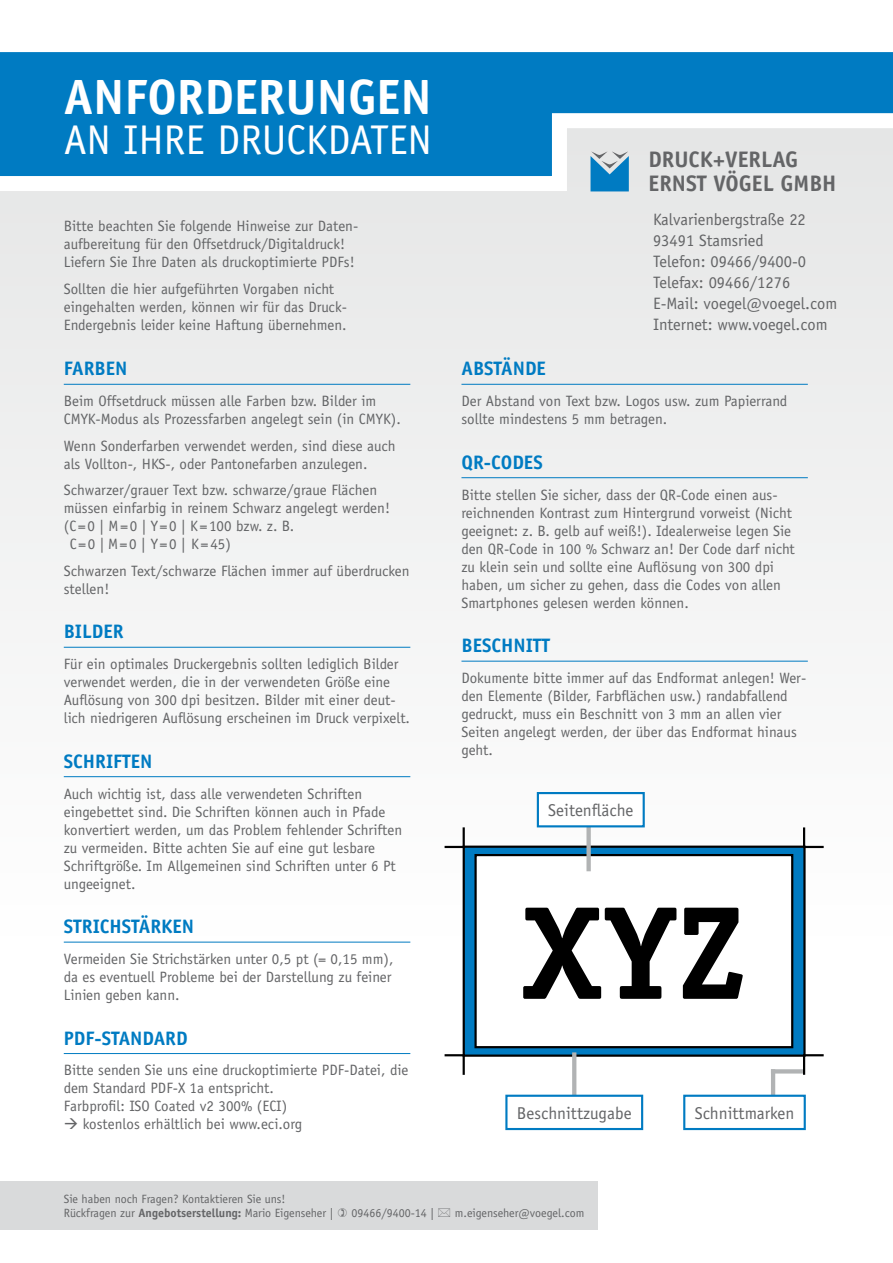
<style>
.page{position:relative;width:893px;height:1263px;background:#fff}
.page>*{position:absolute;margin:0;border:0;box-sizing:border-box;transform-origin:0 0}
.t1{font:700 133.05px "Officina Serif Std";color:#000}
.t2{font:700 49.65px "Officina Sans Std";color:#fff}
.t3{font:41.7px "Officina Sans Std";color:#fff}
.t4{font:700 22.5px "Officina Sans Std";color:#646567}
.t5{font:700 19.5px "Officina Sans Std";color:#007bc2}
.t6{font:17.1px "Officina Sans Std";color:#646567}
.t7{font:16.5px/21px "Officina Sans Std";color:#646567}
.t8{font:15px/18px "Officina Sans Std";color:#646567}
.t9{font:12px/14.4px "Officina Sans Std";color:#646567}
.s1{font-weight:700}
</style>
<div class="page">
<div style="left:0;top:67px;width:893px;height:1196px;background:linear-gradient(to right,#f6f6f6,#f4f5f5)"></div>
<svg style="left:0;top:52px;width:893px;height:147px;background:#4a9fd0"></svg>
<hr style="left:64px;top:384px;width:346px;height:1px;background:#007bc2">
<hr style="left:64px;top:647px;width:346px;height:1px;background:#007bc2">
<hr style="left:64px;top:776px;width:346px;height:1px;background:#007bc2">
<hr style="left:64px;top:942px;width:346px;height:1px;background:#007bc2">
<hr style="left:64px;top:1053px;width:346px;height:1px;background:#007bc2">
<div style="left:0;top:1181px;width:597px;height:49px;background:#d9dadb"></div>
<hr style="left:771px;top:1069px;width:4px;height:36px;background:#b1b3b4">
<svg style="left:775px;top:1069px;width:28px;height:4px"></svg>
<svg style="left:461px;top:844px;width:346px;height:214px;background:#2473a0"></svg>
<svg style="left:473px;top:853px;width:321px;height:196px"></svg>
<hr style="left:803px;top:827px;width:2px;height:21px;background:#000">
<hr style="left:803px;top:1054px;width:2px;height:21px;background:#000">
<hr style="left:463px;top:827px;width:2px;height:21px;background:#000">
<hr style="left:463px;top:1054px;width:2px;height:21px;background:#000">
<hr style="left:803px;top:846px;width:21px;height:2px;background:#000">
<hr style="left:803px;top:1054px;width:21px;height:2px;background:#000">
<hr style="left:445px;top:846px;width:20px;height:2px;background:#000">
<hr style="left:445px;top:1054px;width:20px;height:2px;background:#000">
<div style="left:586px;top:800px;width:5px;height:71px;background:#b1b3b4"></div>
<hr style="left:572px;top:1052px;width:4px;height:66px;background:#b1b3b4">
<div style="left:538px;top:793px;width:106px;height:33px;background:#fff"></div>
<div style="left:537px;top:792px;width:108px;height:35px;border:2px solid #007bc2"></div>
<div style="left:506px;top:1096px;width:136px;height:33px;background:#fff"></div>
<div style="left:505px;top:1095px;width:138px;height:35px;border:2px solid #007bc2"></div>
<div style="left:684px;top:1096px;width:121px;height:33px;background:#fff"></div>
<div style="left:683px;top:1095px;width:123px;height:35px;border:2px solid #007bc2"></div>
<hr style="left:461px;top:384px;width:347px;height:1px;background:#007bc2">
<hr style="left:461px;top:477px;width:347px;height:1px;background:#007bc2">
<hr style="left:461px;top:661px;width:347px;height:1px;background:#007bc2">
<svg style="left:590px;top:151px;width:39px;height:40px;background:#4c9ac8"></svg>
<h2 class="t2" style="left:64px;top:66px;width:199px">AN FORDERUNGEN</h2>
<h3 class="t3" style="left:64px;top:116px;width:369px">AN IHRE DRUCKDATEN</h3>
<p class="t8" style="left:64px;top:217px;width:295px">Bitte beachten Sie folgende Hinweise zur Daten&shy;aufbereitung für den Offsetdruck/Digitaldruck!<br>Liefern Sie Ihre Daten als druckoptimierte PDFs!</p>
<p class="t8" style="left:64px;top:280px;width:285px">Sollten die hier aufgeführten Vorgaben nicht eingehalten werden, können wir für das Druck-<br>Endergebnis leider keine Haftung übernehmen.</p>
<h3 class="t5" style="left:64px;top:357px;width:65px">FARBEN</h3>
<p class="t8" style="left:64px;top:392px;width:339px">Beim Offsetdruck müssen alle Farben bzw. Bilder im<br>CMYK-Modus als Prozessfarben angelegt sein (in CMYK).</p>
<p class="t8" style="left:64px;top:437px;width:333px">Wenn Sonderfarben verwendet werden, sind diese auch als Vollton-, HKS-, oder Pantonefarben anzulegen.</p>
<p class="t8" style="left:64px;top:481px;width:315px">Schwarzer/grauer Text bzw. schwarze/graue Flächen</p>
<p class="t8" style="left:64px;top:499px;width:328px">müssen einfarbig in reinem Schwarz angelegt werden!</p>
<p class="t8" style="left:64px;top:517px;width:232px">(C=0 | M=0 | Y=0 | K=100 bzw. z. B.</p>
<p class="t8" style="left:70px;top:535px;width:163px">C=0 |M=0 | Y=0 | K=45)</p>
<p class="t8" style="left:64px;top:562px;width:347px">Schwarzen Text/schwarze Flächen immer auf überdrucken stellen!</p>
<h3 class="t5" style="left:64px;top:619px;width:61px">BILDER</h3>
<p class="t8" style="left:64px;top:655px;width:348px">Für ein optimales Druckergebnis sollten lediglich Bilder verwendet werden, die in der verwendeten Größe eine Auflösung von 300 dpi besitzen. Bilder mit einer deut&shy;lich niedrigeren Auflösung erscheinen im Druck verpixelt.</p>
<h3 class="t5" style="left:64px;top:749px;width:90px">SCH RIFTEN</h3>
<p class="t8" style="left:64px;top:784px;width:340px">Auch wichtig ist, dass alle verwendeten Schriften eingebettet sind. Die Schriften können auch in Pfade konvertiert werden, um das Problem fehlender Schriften zu vermeiden. Bitte achten Sie auf eine gut lesbare Schriftgröße. Im Allgemeinen sind Schriften unter 6 Pt ungeeignet.</p>
<h3 class="t5" style="left:64px;top:914px;width:132px">STRICHSTÄRKEN</h3>
<p class="t8" style="left:64px;top:950px;width:331px">Vermeiden Sie Strichstärken unter 0,5 pt (= 0,15 mm), da es eventuell Probleme bei der Darstellung zu feiner<br>Linien geben kann.</p>
<h3 class="t5" style="left:64px;top:1026px;width:123px">PDF-STANDARD</h3>
<p class="t8" style="left:64px;top:1061px;width:346px">Bitte senden Sie uns eine druckoptimierte PDF-Datei, die dem Standard PDF-X 1a entspricht.<br>Farbprofil: ISO Coated v2 300% (ECI)</p>
<p class="t8" style="left:64px;top:1115px;width:240px">→ kostenlos erhältlich bei www.eci.org</p>
<h3 class="t4" style="left:648px;top:145px;width:151px">DRUCK+VERLAG</h3>
<h3 class="t4" style="left:599px;top:169px;width:31px">E</h3>
<h3 class="t4" style="left:659px;top:169px;width:179px">RNST VÖGEL GMBH</h3>
<p class="t7" style="left:653px;top:209px;width:186px">Kalvarienbergstraße 22<br>93491 Stamsried<br>Telefon: 09466/9400-0<br>Telefax: 09466/1276<br>E-Mail: voegel@voegel.com<br>Internet: www.voegel.com</p>
<h3 class="t5" style="left:461px;top:357px;width:86px">ABSTÄNDE</h3>
<p class="t8" style="left:461px;top:392px;width:327px">Der Abstand von Text bzw. Logos usw. zum Papierrand sollte mindestens 5 mm betragen.</p>
<h3 class="t5" style="left:461px;top:450px;width:83px">QR-COD ES</h3>
<p class="t8" style="left:461px;top:485px;width:335px">Bitte stellen Sie sicher, dass der QR-Code einen aus&shy;reichnenden Kontrast zum Hintergrund vorweist (Nicht geeignet: z. B. gelb auf weiß!). Idealerweise legen Sie den QR-Code in 100 % Schwarz an! Der Code darf nicht zu klein sein und sollte eine Auflösung von 300 dpi haben, um sicher zu gehen, dass die Codes von allen Smartphones gelesen werden können.</p>
<h3 class="t5" style="left:461px;top:633px;width:90px">BESCH NITT</h3>
<p class="t8" style="left:461px;top:669px;width:346px">Dokumente bitte immer auf das Endformat anlegen! Wer&shy;den Elemente (Bilder, Farbflächen usw.) randabfallend gedruckt, muss ein Beschnitt von 3 mm an allen vier Seiten angelegt werden, der über das Endformat hinaus geht.</p>
<p class="t6" style="left:548px;top:800px;width:86px">Seitenfläche</p>
<h1 class="t1" style="left:522px;top:870px;width:226px">XYZ</h1>
<p class="t6" style="left:517px;top:1103px;width:116px">Beschnittzugabe</p>
<p class="t6" style="left:695px;top:1103px;width:101px">Schnittmarken</p>
<p class="t9" style="left:64px;top:1191px;width:271px">Sie haben noch Fragen? Kontaktieren Sie uns!<br>Rückfragen zur <span class="s1">ANGEBOTSERSTELLUNG:</span> Mario Eigenseher |</p>
<p class="t9" style="left:351px;top:1206px;width:84px">09466/9400-14 |</p>
<p class="t9" style="left:455px;top:1206px;width:131px">m.eigenseher@voegel.com</p>
</div>
